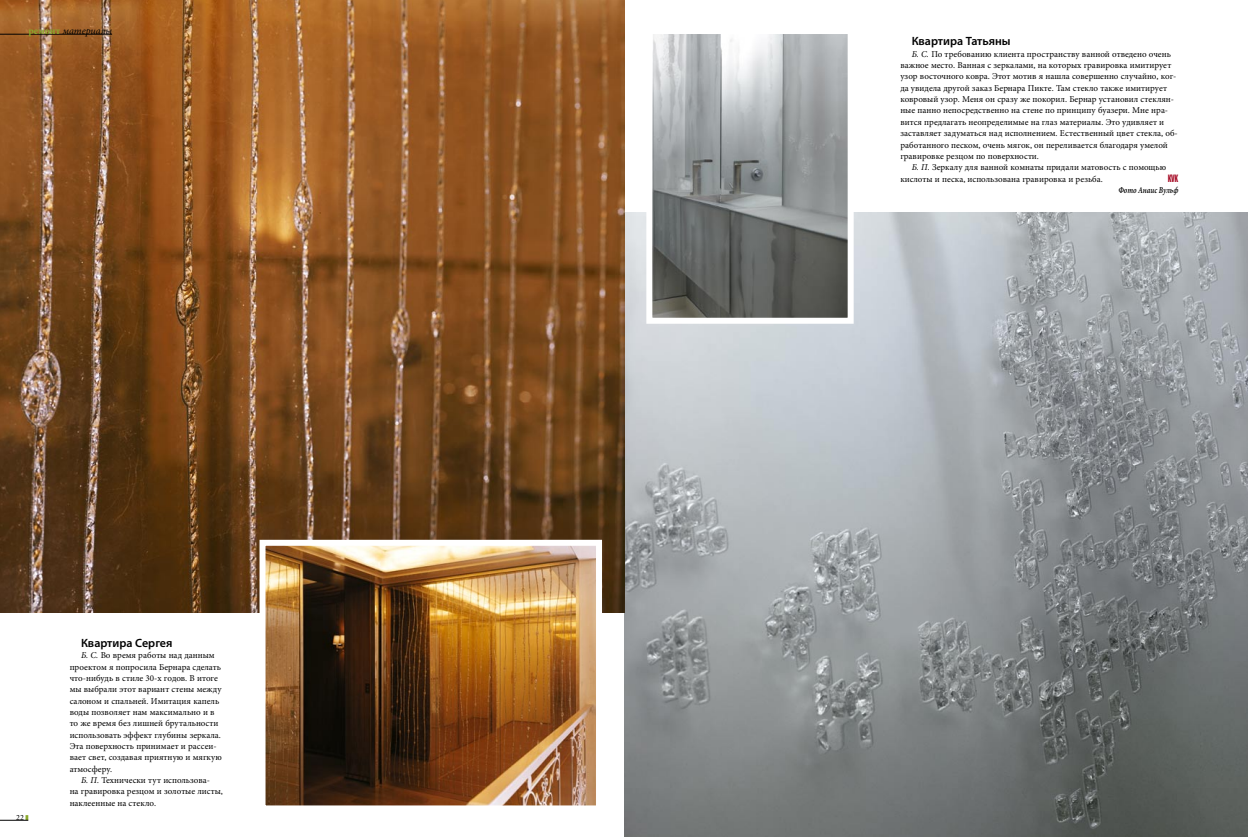
<style>
.page{position:relative;width:1248px;height:837px;background:#fff}
.page>*{position:absolute;margin:0;border:0;box-sizing:border-box;transform-origin:0 0}
._1__Normal_Body{font:600 12px "Myriad Pro";color:#000}
._1__T_03{font:600 12px "Myriad Pro";color:#000}
._1__Normal_Body-2{font:900 condensed 11px "Myriad Pro";color:#a80f29;scale:.7 1}
._9__T_00_Page{font:italic 10px "Minion Pro";color:#000}
._1__Normal_Body-3{font:9px/11.3px "Minion Pro";color:#000}
._1__Normal_Sing{font:italic 600 9px "Minion Pro";letter-spacing:-.005em;color:#000;scale:.8 1}
._9__Page_Left{font:8px "Minion Pro";color:#000}
.s1{font-weight:700;font-style:normal;color:#8aa92c}
.s2{font-style:italic}
</style>
<div class="page">
<svg style="left:0;top:815px;width:28px;height:5px"></svg>
<img style="left:624px;top:213px;width:623px;height:623px">
<svg style="left:643px;top:34px;width:213px;height:292px;background:#979a9a"></svg>
<img style="left:0;top:0;width:624px;height:612px">
<img style="left:256px;top:536px;width:349px;height:270px">
<hr style="left:0;top:34px;width:112px;height:1px;background:#000">
<p class="_9__T_00_Page" style="left:28px;top:24px;width:85px"><span class="s1">ремонт</span> материалы</p>
<p class="_9__Page_Left" style="left:16px;top:811px;width:9px">22</p>
<p class="_1__T_03" style="left:81px;top:635px;width:93px">Квартира Сергея</p>
<p class="_1__Normal_Body-3" style="left:70px;top:649px;width:154px;text-indent:11px"><span class="s2">Б. С.</span> Во время работы над данным проектом я попросила Бернара сделать что-нибудь в стиле 30-х годов. В итоге мы выбрали этот вариант стены между салоном и спальней. Имитация капель воды позволяет нам максимально и в то же время без лишней брутальности использовать эффект глубины зеркала.<br>Эта поверхность принимает и рассеи&shy;вает свет, создавая приятную и мягкую атмосферу.</p>
<p class="_1__Normal_Body-3" style="left:70px;top:774px;width:155px;text-indent:11px"><span class="s2">Б. П.</span> Технически тут использова-<br>на гравировка резцом и золотые листы, наклеенные на стекло.</p>
<p class="_1__Normal_Body" style="left:911px;top:34px;width:100px">Квартира Татьяны</p>
<p class="_1__Normal_Body-3" style="left:900px;top:48px;width:279px;text-indent:11px"><span class="s2">Б. С.</span> По требованию клиента пространству ванной отведено очень важное место. Ванная с зеркалами, на которых гравировка имитирует узор восточного ковра. Этот мотив я нашла совершенно случайно, ког&shy;да увидела другой заказ Бернарa Пикте. Там стекло также имитирует ковровый узор. Меня он сразу же покорил. Бернар установил стеклян&shy;ные панно непосредственно на стене по принципу буазери. Мне нра&shy;вится предлагать неопределимые на глаз материалы. Это удивляет и заставляет задуматься над исполнением. Естественный цвет стекла, об&shy;работанного песком, очень мягок, он переливается благодаря умелой гравировке резцом по поверхности.</p>
<p class="_1__Normal_Body-3" style="left:900px;top:162px;width:267px;text-indent:11px"><span class="s2">Б. П.</span> Зеркалу для ванной комнаты придали матовость с помощью кислоты и песка, использована гравировка и резьба.</p>
<p class="_1__Normal_Body-2" style="left:1167px;top:171px;width:16px">kvk</p>
<p class="_1__Normal_Sing" style="left:1118px;top:184px;width:76px">Фото Анаис Вульф</p>
</div>
